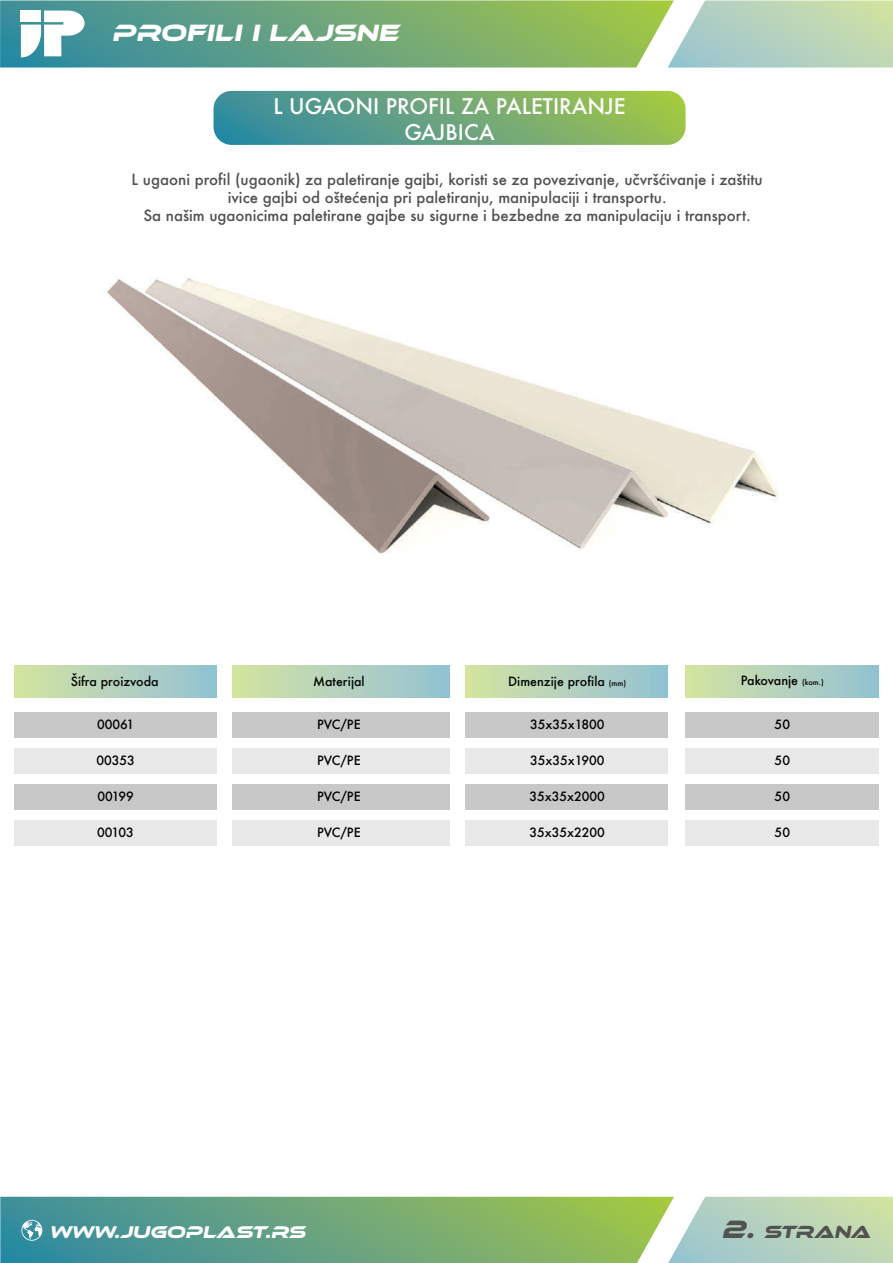
<style>
.page{position:relative;width:893px;height:1263px;background:#fff}
.page>*{position:absolute;margin:0;border:0;box-sizing:border-box;transform-origin:0 0}
.t1{font:italic 24.3px "Ethnocentric Rg";color:#fff}
.t2{font:500 21px/25.2px "Futura";color:#fff;text-align:center}
.t3{font:italic 18.15px "Ethnocentric Rg";letter-spacing:-.03em;color:#515350}
.t4{font:italic 17.55px "Ethnocentric Rg";color:#fff}
.t5{font:500 15px/18px "Futura";color:#515151;text-align:center}
.t6{font:500 12.45px "Futura";color:#000}
.t7{font:500 12.45px "Futura";color:#040503}
.s1{font-size:7.5px}
.s2{font-size:25.8px}
</style>
<div class="page">
<svg style="left:214px;top:91px;width:472px;height:54px;background:#6da779"></svg>
<img style="left:107px;top:278px;width:672px;height:276px">
<div style="left:14px;top:665px;width:202px;height:32px;background:linear-gradient(to right,#d5e3a1,#94c2d5)"></div>
<div style="left:232px;top:665px;width:217px;height:32px;background:linear-gradient(to right,#d5e3a1,#94c2d5)"></div>
<div style="left:465px;top:665px;width:202px;height:32px;background:linear-gradient(to right,#d5e3a1,#94c2d5)"></div>
<div style="left:686px;top:665px;width:193px;height:32px;background:linear-gradient(to right,#d5e3a2,#94c2d5)"></div>
<div style="left:14px;top:712px;width:202px;height:25px;background:#c8c8c8"></div>
<div style="left:232px;top:712px;width:217px;height:25px;background:#c8c8c8"></div>
<div style="left:465px;top:712px;width:202px;height:25px;background:#c8c8c8"></div>
<div style="left:686px;top:712px;width:193px;height:25px;background:#c8c8c8"></div>
<div style="left:14px;top:784px;width:202px;height:25px;background:#c8c8c8"></div>
<div style="left:232px;top:784px;width:217px;height:25px;background:#c8c8c8"></div>
<div style="left:465px;top:784px;width:202px;height:25px;background:#c8c8c8"></div>
<div style="left:686px;top:784px;width:193px;height:25px;background:#c8c8c8"></div>
<div style="left:14px;top:748px;width:202px;height:25px;background:#e9e8e8"></div>
<div style="left:232px;top:748px;width:217px;height:25px;background:#e9e8e8"></div>
<div style="left:465px;top:748px;width:202px;height:25px;background:#e9e8e8"></div>
<div style="left:686px;top:748px;width:193px;height:25px;background:#e9e8e8"></div>
<div style="left:14px;top:820px;width:202px;height:25px;background:#e9e8e8"></div>
<div style="left:232px;top:820px;width:217px;height:25px;background:#e9e8e8"></div>
<div style="left:465px;top:820px;width:202px;height:25px;background:#e9e8e8"></div>
<div style="left:686px;top:820px;width:193px;height:25px;background:#e9e8e8"></div>
<svg style="left:0;top:1197px;width:893px;height:66px;background:#81b38d"></svg>
<svg style="left:0;top:0;width:674px;height:68px;background:#73aa7c"></svg>
<svg style="left:668px;top:1px;width:225px;height:67px;background:#bcd6c0"></svg>
<svg style="left:21px;top:11px;width:64px;height:46px"></svg>
<h1 class="t1" style="left:112px;top:18px;width:288px">PROFILI I LAJSNE</h1>
<h2 class="t2" style="left:273px;top:94px;width:354px">L UGAONI PROFIL ZA PALETIRANJE<br>GAJBICA</h2>
<p class="t5" style="left:132px;top:170px;width:633px">L ugaoni profil (ugaonik) za paletiranje gajbi, koristi se za povezivanje, učvršćivanje i zaštitu ivice gajbi od oštećenja pri paletiranju, manipulaciji i transportu.<br>Sa našim ugaonicima paletirane gajbe su sigurne i bezbedne za manipulaciju i transport.</p>
<p class="t7" style="left:71px;top:673px;width:89px">Šifra proizvoda</p>
<p class="t7" style="left:313px;top:673px;width:53px">Materijal</p>
<p class="t7" style="left:508px;top:673px;width:119px">Dimenzije profila <span class="s1">(mm)</span></p>
<p class="t7" style="left:741px;top:672px;width:85px">Pakovanje <span class="s1">(kom.)</span></p>
<p class="t6" style="left:97px;top:716px;width:39px">00061</p>
<p class="t6" style="left:317px;top:716px;width:45px">PVC/PE</p>
<p class="t6" style="left:530px;top:716px;width:76px">35x35x1800</p>
<p class="t6" style="left:775px;top:716px;width:17px">50</p>
<p class="t6" style="left:96px;top:752px;width:40px">00353</p>
<p class="t6" style="left:317px;top:752px;width:45px">PVC/PE</p>
<p class="t6" style="left:530px;top:752px;width:76px">35x35x1900</p>
<p class="t6" style="left:775px;top:752px;width:17px">50</p>
<p class="t6" style="left:97px;top:788px;width:38px">00199</p>
<p class="t6" style="left:317px;top:788px;width:45px">PVC/PE</p>
<p class="t6" style="left:529px;top:788px;width:77px">35x35x2000</p>
<p class="t6" style="left:775px;top:788px;width:17px">50</p>
<p class="t6" style="left:97px;top:824px;width:38px">00103</p>
<p class="t6" style="left:317px;top:824px;width:45px">PVC/PE</p>
<p class="t6" style="left:529px;top:824px;width:77px">35x35x2200</p>
<p class="t6" style="left:775px;top:824px;width:17px">50</p>
<p class="t4" style="left:49px;top:1221px;width:257px">WWW.JUGOPLAST.RS</p>
<p class="t3" style="left:722px;top:1220px;width:150px"><span class="s2">2.</span> STRANA</p>
</div>
